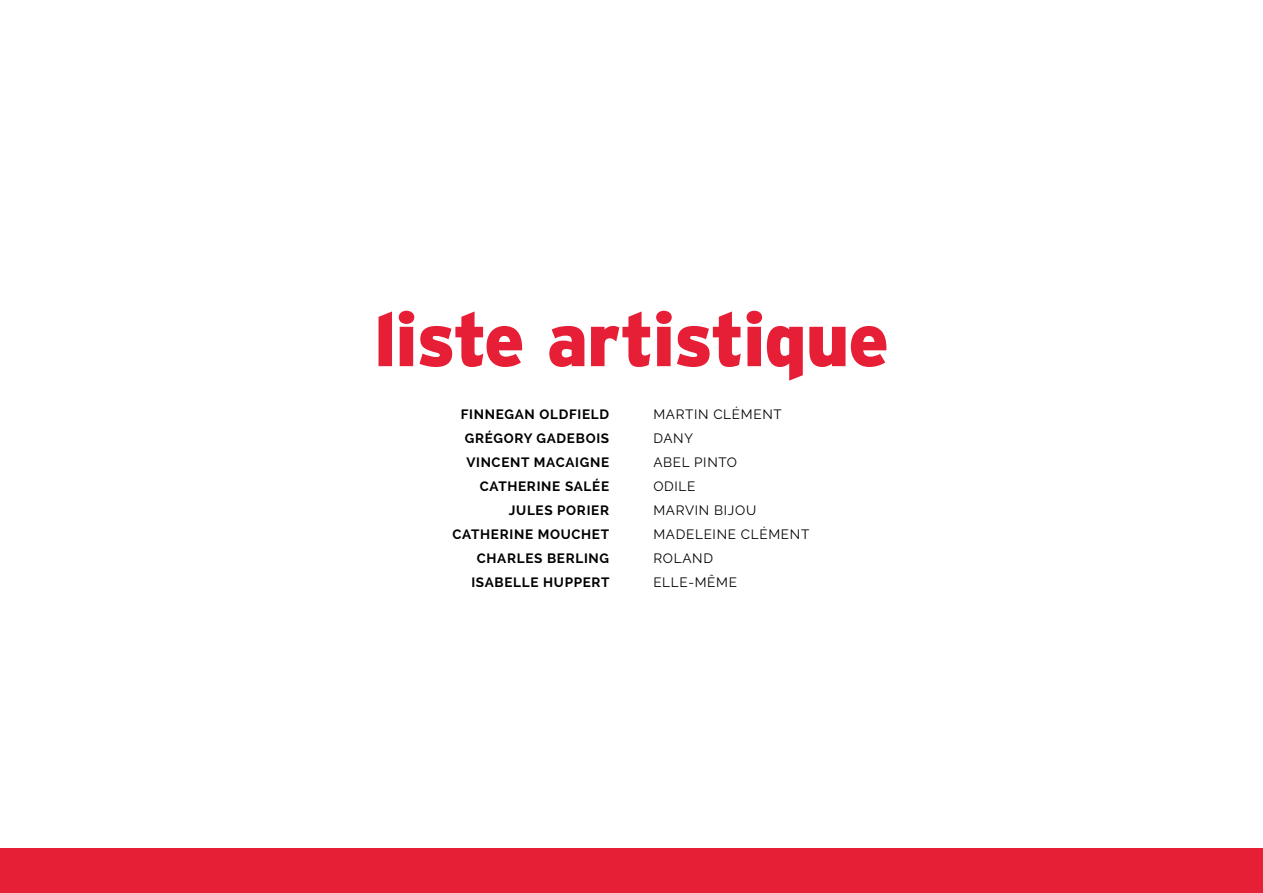
<style>
.page{position:relative;width:1263px;height:893px;background:#fff}
.page>*{position:absolute;margin:0;border:0;box-sizing:border-box;transform-origin:0 0}
.t1{font:900 75px "Interstate";letter-spacing:-.02em;color:#e61f36}
.t2{font:700 13.5px "Raleway";letter-spacing:.05em;color:#000}
.t3{font:13.5px "Raleway";letter-spacing:.05em;color:#000}
</style>
<div class="page">
<div style="left:0;top:849px;width:1263px;height:44px;background:#e61f36"></div>
<h1 class="t1" style="left:374px;top:297px;width:517px">liste artistique</h1>
<p class="t2" style="left:461px;top:406px;width:150px">FINNEGAN OLDFIELD</p>
<p class="t3" style="left:653px;top:406px;width:130px">MARTIN CLÉMENT</p>
<p class="t2" style="left:465px;top:430px;width:146px">GRÉGORY GADEBOIS</p>
<p class="t3" style="left:653px;top:430px;width:41px">DANY</p>
<p class="t2" style="left:466px;top:454px;width:144px">VINCENT MACAIGNE</p>
<p class="t3" style="left:653px;top:454px;width:85px">ABEL PINTO</p>
<p class="t2" style="left:480px;top:478px;width:131px">CATHERINE SALÉE</p>
<p class="t3" style="left:653px;top:478px;width:44px">ODILE</p>
<p class="t2" style="left:509px;top:502px;width:102px">JULES PORIER</p>
<p class="t3" style="left:653px;top:502px;width:104px">MARVIN BIJOU</p>
<p class="t2" style="left:453px;top:526px;width:158px">CATHERINE MOUCHET</p>
<p class="t3" style="left:653px;top:526px;width:157px">MADELEINE CLÉMENT</p>
<p class="t2" style="left:477px;top:550px;width:134px">CHARLES BERLING</p>
<p class="t3" style="left:653px;top:550px;width:61px">ROLAND</p>
<p class="t2" style="left:471px;top:574px;width:140px">ISABELLE HUPPERT</p>
<p class="t3" style="left:653px;top:574px;width:85px">ELLE-MÊME</p>
</div>
